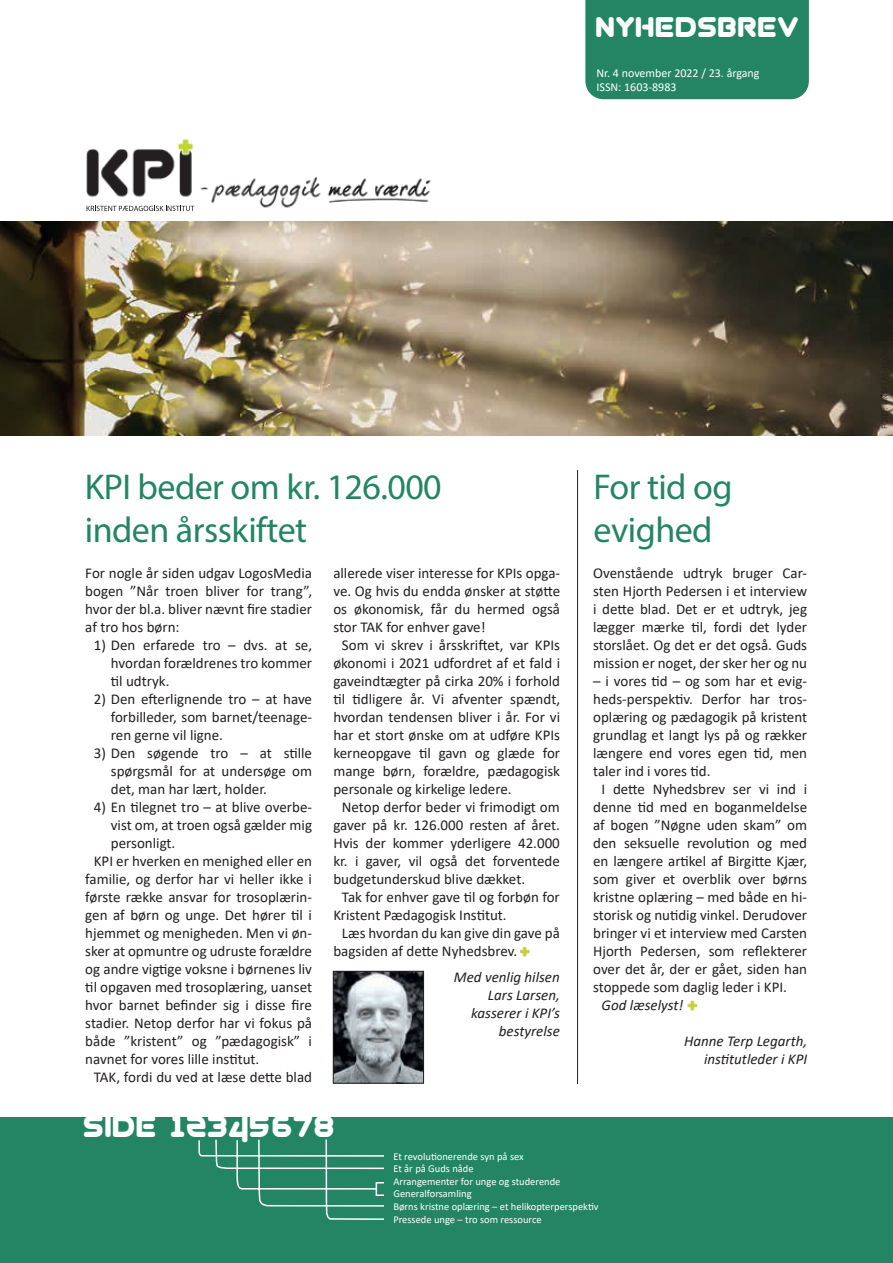
<style>
.page{position:relative;width:893px;height:1263px;background:#fff}
.page>*{position:absolute;margin:0;border:0;box-sizing:border-box;transform-origin:0 0}
.overskrift{font:36px "Myriad Pro";letter-spacing:-.015em;color:#238564}
.mellemrubrik{font:27px "Virgo 01";color:#fff}
.mellemrubrik-2{font:25.5px "Virgo 01";color:#fff}
.brødtekst{font:15px/18px "Calibri";color:#231f20;text-align:justify}
.brødtekst_1__afsnit{font:15px/18px "Calibri";color:#231f20;text-align:justify}
.brødtekst-2{font:italic 15px/18px "Calibri";color:#231f20;text-align:right}
.t1{font:12px "Calibri";color:#fff}
.t2{font:10.5px "Calibri";color:#fff}
</style>
<div class="page">
<img style="left:0;top:222px;width:893px;height:214px">
<img style="left:86px;top:139px;width:345px;height:73px">
<div style="left:585px;top:0;width:224px;height:99px;background:#238564"></div>
<div style="left:0;top:1117px;width:893px;height:146px;background:#238564"></div>
<svg style="left:520px;top:946px;width:10px;height:11px"></svg>
<svg style="left:198px;top:1139px;width:186px;height:81px"></svg>
<svg style="left:87px;top:206px;width:107px;height:5px"></svg>
<svg style="left:687px;top:1000px;width:10px;height:10px"></svg>
<div style="left:376px;top:1182px;width:13px;height:14px;background:#238564;border:2px solid #fff"></div>
<div style="left:384px;top:1140px;width:8px;height:101px;background:#238564"></div>
<img style="left:335px;top:973px;width:87px;height:108px">
<div style="left:333px;top:971px;width:91px;height:112px;border:1px solid #231f20"></div>
<hr style="left:577px;top:470px;width:1px;height:614px;background:#231f20">
<p class="mellemrubrik-2" style="left:595px;top:17px;width:206px">NYHEDSBREV</p>
<p class="t1" style="left:596px;top:64px;width:165px">Nr. 4 november 2022 / 23. årgang</p>
<p class="t1" style="left:596px;top:79px;width:82px">ISSN: 1603-8983</p>
<p class="overskrift" style="left:85px;top:465px;width:358px">KPI beder om kr. 126.000</p>
<p class="overskrift" style="left:85px;top:508px;width:224px">inden årsskiftet</p>
<p class="brødtekst_1__afsnit" style="left:85px;top:564px;width:228px">For nogle år siden udgav LogosMedia bogen ”Når troen bliver for trang”, hvor der bl.a. bliver nævnt fire stadier af tro hos børn:</p>
<p class="brødtekst_1__afsnit" style="left:111px;top:636px;width:203px;text-indent:-17px">1) Den erfarede tro – dvs. at se, hvordan forældrenes tro kommer til udtryk.</p>
<p class="brødtekst_1__afsnit" style="left:111px;top:690px;width:203px;text-indent:-17px">2) Den efterlignende tro – at have forbilleder, som barnet/teenage&shy;ren gerne vil ligne.</p>
<p class="brødtekst_1__afsnit" style="left:111px;top:744px;width:203px;text-indent:-17px">3) Den søgende tro – at stille spørgsmål for at undersøge om det, man har lært, holder.</p>
<p class="brødtekst_1__afsnit" style="left:111px;top:798px;width:203px;text-indent:-17px">4) En tilegnet tro – at blive overbe&shy;vist om, at troen også gælder mig personligt.</p>
<p class="brødtekst" style="left:85px;top:852px;width:228px;text-indent:9px">KPI er hverken en menighed eller en familie, og derfor har vi heller ikke i første række ansvar for trosoplærin&shy;gen af børn og unge. Det hører til i hjemmet og menigheden. Men vi øn&shy;sker at opmuntre og udruste forældre og andre vigtige voksne i børnenes liv til opgaven med trosoplæring, uanset hvor barnet befinder sig i disse fire stadier. Netop derfor har vi fokus på både ”kristent” og ”pædagogisk” i navnet for vores lille institut.</p>
<p class="brødtekst" style="left:94px;top:1068px;width:220px">TAK, fordi du ved at læse dette blad</p>
<p class="brødtekst" style="left:333px;top:564px;width:228px">allerede viser interesse for KPIs opga&shy;ve. Og hvis du endda ønsker at støtte os økonomisk, får du hermed også stor TAK for enhver gave!</p>
<p class="brødtekst" style="left:333px;top:636px;width:228px;text-indent:9px">Som vi skrev i årsskriftet, var KPIs økonomi i 2021 udfordret af et fald i gaveindtægter på cirka 20% i forhold til tidligere år. Vi afventer spændt, hvordan tendensen bliver i år. For vi har et stort ønske om at udføre KPIs kerneopgave til gavn og glæde for mange børn, forældre, pædagogisk personale og kirkelige ledere.</p>
<p class="brødtekst" style="left:333px;top:798px;width:228px;text-indent:9px">Netop derfor beder vi frimodigt om gaver på kr. 126.000 resten af året.<br>Hvis der kommer yderligere 42.000 kr. i gaver, vil også det forventede budgetunderskud blive dækket.</p>
<p class="brødtekst" style="left:333px;top:888px;width:228px;text-indent:9px">Tak for enhver gave til og forbøn for<br>Kristent Pædagogisk Institut.</p>
<p class="brødtekst" style="left:333px;top:924px;width:228px;text-indent:9px">Læs hvordan du kan give din gave på bagsiden af dette Nyhedsbrev.</p>
<p class="brødtekst-2" style="left:454px;top:967px;width:107px">Med venlig hilsen<br>Lars Larsen,</p>
<p class="brødtekst-2" style="left:471px;top:1003px;width:90px">kasserer i KPI’s bestyrelse</p>
<p class="mellemrubrik" style="left:83px;top:1116px;width:253px">SIDE 12345678</p>
<p class="overskrift" style="left:594px;top:465px;width:140px">For tid og</p>
<p class="overskrift" style="left:594px;top:508px;width:120px">evighed</p>
<p class="brødtekst_1__afsnit" style="left:593px;top:564px;width:216px">Ovenstående udtryk bruger Car&shy;sten Hjorth Pedersen i et interview i dette blad. Det er et udtryk, jeg lægger mærke til, fordi det lyder storslået. Og det er det også. Guds mission er noget, der sker her og nu</p>
<p class="brødtekst_1__afsnit" style="left:593px;top:672px;width:216px">– i vores tid – og som har et evig&shy;heds-perspektiv. Derfor har tros&shy;oplæring og pædagogik på kristent grundlag et langt lys på og rækker længere end vores egen tid, men taler ind i vores tid.</p>
<p class="brødtekst" style="left:593px;top:780px;width:216px;text-indent:9px">I dette Nyhedsbrev ser vi ind i denne tid med en boganmeldelse af bogen ”Nøgne uden skam” om den seksuelle revolution og med en længere artikel af Birgitte Kjær, som giver et overblik over børns kristne oplæring – med både en hi&shy;storisk og nutidig vinkel. Derudover bringer vi et interview med Carsten Hjorth Pedersen, som reflekterer over det år, der er gået, siden han stoppede som daglig leder i KPI.</p>
<p class="brødtekst-2" style="left:602px;top:995px;width:83px">God læselyst!</p>
<p class="brødtekst-2" style="left:684px;top:1031px;width:125px">Hanne Terp Legarth,</p>
<p class="brødtekst-2" style="left:704px;top:1049px;width:105px">institutleder i KPI</p>
<p class="t2" style="left:393px;top:1149px;width:132px">Et revolutionerende syn på sex</p>
<p class="t2" style="left:393px;top:1161px;width:82px">Et år på Guds nåde</p>
<p class="t2" style="left:393px;top:1174px;width:169px">Arrangementer for unge og studerende</p>
<p class="t2" style="left:393px;top:1186px;width:80px">Generalforsamling</p>
<p class="t2" style="left:393px;top:1199px;width:207px">Børns kristne oplæring – et helikopterperspektiv</p>
<p class="t2" style="left:393px;top:1212px;width:150px">Pressede unge – tro som ressource</p>
</div>
